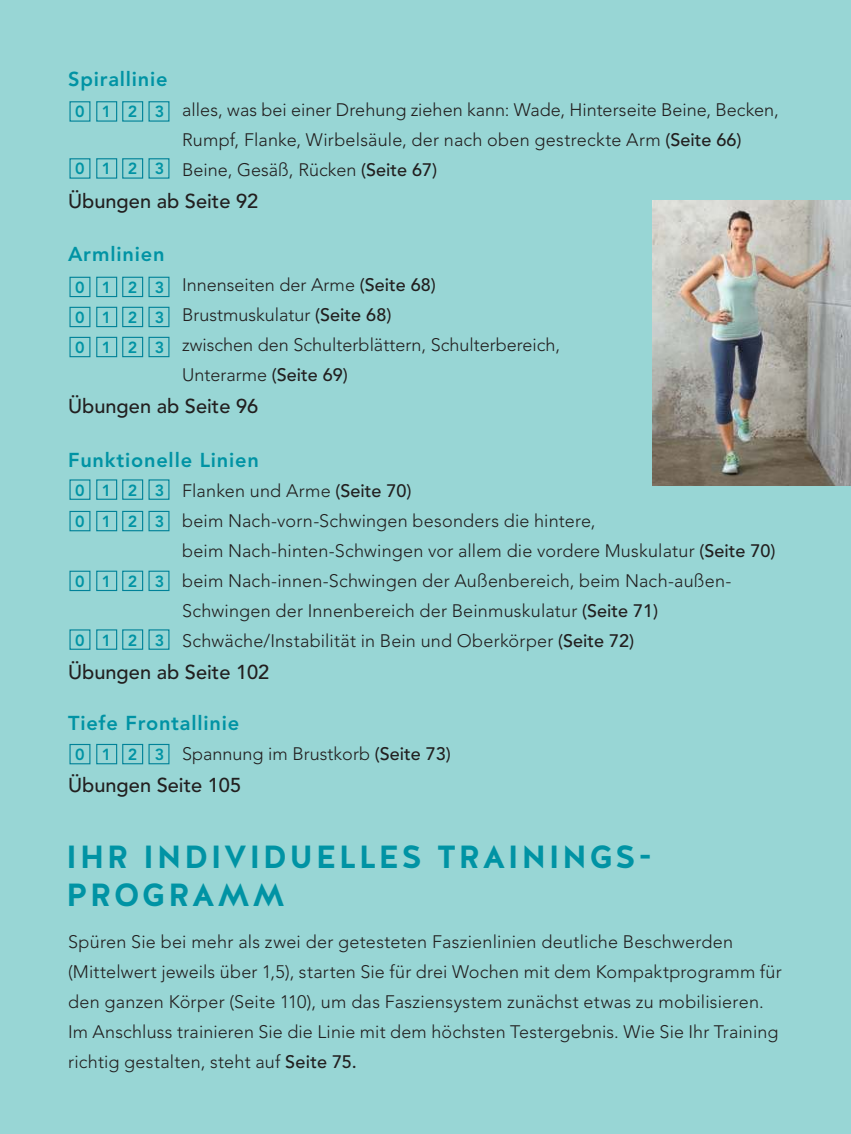
<style>
.page{position:relative;width:851px;height:1134px;background:#fff}
.page>*{position:absolute;margin:0;border:0;box-sizing:border-box;transform-origin:0 0}
.t1{font:700 32px/38px "Halis GR";letter-spacing:.075em;color:#0093a4}
.t2{font:500 20px "Avenir LT Std";color:#221f1f}
.t3{font:800 20px "Avenir LT Std";letter-spacing:.04em;color:#0093a4}
.t4{font:300 18px/30px "Avenir LT Std";letter-spacing:.01em;color:#221f1f}
.t5{font:800 16px "Avenir LT Std";color:#0093a4}
.s1{font-weight:500}
</style>
<div class="page">
<div style="left:0;top:0;width:850px;height:1134px;background:#98d6d5"></div>
<img style="left:652px;top:201px;width:198px;height:285px">
<div style="left:69px;top:277px;width:21px;height:20px;border:1px solid #008298"></div>
<div style="left:69px;top:101px;width:21px;height:21px;border:1px solid #008298"></div>
<div style="left:69px;top:158px;width:21px;height:21px;border:1px solid #008298"></div>
<div style="left:69px;top:307px;width:21px;height:20px;border:1px solid #008298"></div>
<div style="left:69px;top:479px;width:21px;height:21px;border:1px solid #008298"></div>
<div style="left:69px;top:337px;width:21px;height:20px;border:1px solid #008298"></div>
<div style="left:69px;top:511px;width:21px;height:20px;border:1px solid #008298"></div>
<div style="left:69px;top:571px;width:21px;height:20px;border:1px solid #008298"></div>
<div style="left:69px;top:629px;width:21px;height:21px;border:1px solid #008298"></div>
<div style="left:69px;top:744px;width:21px;height:20px;border:1px solid #008298"></div>
<div style="left:96px;top:277px;width:21px;height:20px;border:1px solid #008298"></div>
<div style="left:96px;top:101px;width:21px;height:21px;border:1px solid #008298"></div>
<div style="left:96px;top:158px;width:21px;height:21px;border:1px solid #008298"></div>
<div style="left:96px;top:307px;width:21px;height:20px;border:1px solid #008298"></div>
<div style="left:96px;top:479px;width:21px;height:21px;border:1px solid #008298"></div>
<div style="left:96px;top:337px;width:21px;height:20px;border:1px solid #008298"></div>
<div style="left:96px;top:511px;width:21px;height:20px;border:1px solid #008298"></div>
<div style="left:96px;top:571px;width:21px;height:20px;border:1px solid #008298"></div>
<div style="left:96px;top:629px;width:21px;height:21px;border:1px solid #008298"></div>
<div style="left:96px;top:744px;width:21px;height:20px;border:1px solid #008298"></div>
<div style="left:122px;top:277px;width:21px;height:20px;border:1px solid #008298"></div>
<div style="left:122px;top:101px;width:21px;height:21px;border:1px solid #008298"></div>
<div style="left:122px;top:158px;width:21px;height:21px;border:1px solid #008298"></div>
<div style="left:122px;top:307px;width:21px;height:20px;border:1px solid #008298"></div>
<div style="left:122px;top:479px;width:21px;height:21px;border:1px solid #008298"></div>
<div style="left:122px;top:337px;width:21px;height:20px;border:1px solid #008298"></div>
<div style="left:122px;top:511px;width:21px;height:20px;border:1px solid #008298"></div>
<div style="left:122px;top:571px;width:21px;height:20px;border:1px solid #008298"></div>
<div style="left:122px;top:629px;width:21px;height:21px;border:1px solid #008298"></div>
<div style="left:122px;top:744px;width:21px;height:20px;border:1px solid #008298"></div>
<div style="left:148px;top:277px;width:21px;height:20px;border:1px solid #008298"></div>
<div style="left:148px;top:101px;width:21px;height:21px;border:1px solid #008298"></div>
<div style="left:148px;top:158px;width:21px;height:21px;border:1px solid #008298"></div>
<div style="left:148px;top:307px;width:21px;height:20px;border:1px solid #008298"></div>
<div style="left:148px;top:479px;width:21px;height:21px;border:1px solid #008298"></div>
<div style="left:148px;top:337px;width:21px;height:20px;border:1px solid #008298"></div>
<div style="left:148px;top:511px;width:21px;height:20px;border:1px solid #008298"></div>
<div style="left:148px;top:571px;width:21px;height:20px;border:1px solid #008298"></div>
<div style="left:148px;top:629px;width:21px;height:21px;border:1px solid #008298"></div>
<div style="left:148px;top:744px;width:21px;height:20px;border:1px solid #008298"></div>
<p class="t3" style="left:68px;top:71px;width:101px">Spirallinie</p>
<p class="t4" style="left:182px;top:95px;width:598px">alles, was bei einer Drehung ziehen kann: Wade, Hinterseite Beine, Becken,<br>Rumpf, Flanke, Wirbelsäule, der nach oben gestreckte Arm <span class="s1">(Seite 66)<br></span>Beine, Gesäß, Rücken <span class="s1">(Seite 67)</span></p>
<p class="t2" style="left:68px;top:190px;width:192px">Übungen ab Seite 92</p>
<p class="t3" style="left:68px;top:246px;width:98px">Armlinien</p>
<p class="t4" style="left:182px;top:270px;width:379px">Innenseiten der Arme <span class="s1">(Seite 68)<br></span>Brustmuskulatur <span class="s1">(Seite 68)<br></span>zwischen den Schulterblättern, Schulterbereich, Unterarme <span class="s1">(Seite 69)</span></p>
<p class="t2" style="left:68px;top:395px;width:192px">Übungen ab Seite 96</p>
<p class="t3" style="left:68px;top:451px;width:192px">Funktionelle Linien</p>
<p class="t4" style="left:182px;top:476px;width:594px">Flanken und Arme <span class="s1">(Seite 70)<br></span>beim Nach-vorn-Schwingen besonders die hintere,<br>beim Nach-hinten-Schwingen vor allem die vordere Muskulatur <span class="s1">(Seite 70) </span>beim Nach-innen-Schwingen der Außenbereich, beim Nach-außen-Schwingen der Innenbereich der Beinmuskulatur <span class="s1">(Seite 71)<br></span>Schwäche/Instabilität in Bein und Oberkörper <span class="s1">(Seite 72)</span></p>
<p class="t2" style="left:68px;top:661px;width:203px">Übungen ab Seite 102</p>
<p class="t3" style="left:68px;top:715px;width:173px">Tiefe Frontallinie</p>
<p class="t4" style="left:182px;top:739px;width:270px">Spannung im Brustkorb <span class="s1">(Seite 73)</span></p>
<p class="t2" style="left:68px;top:774px;width:175px">Übungen Seite 105</p>
<p class="t5" style="left:155px;top:105px;width:11px">3</p>
<p class="t5" style="left:128px;top:105px;width:11px">2</p>
<p class="t5" style="left:75px;top:105px;width:11px">0</p>
<p class="t5" style="left:102px;top:105px;width:11px">1</p>
<p class="t5" style="left:155px;top:162px;width:11px">3</p>
<p class="t5" style="left:128px;top:162px;width:11px">2</p>
<p class="t5" style="left:75px;top:162px;width:11px">0</p>
<p class="t5" style="left:102px;top:162px;width:11px">1</p>
<p class="t5" style="left:155px;top:281px;width:11px">3</p>
<p class="t5" style="left:128px;top:281px;width:11px">2</p>
<p class="t5" style="left:75px;top:281px;width:11px">0</p>
<p class="t5" style="left:102px;top:281px;width:11px">1</p>
<p class="t5" style="left:155px;top:311px;width:11px">3</p>
<p class="t5" style="left:128px;top:311px;width:11px">2</p>
<p class="t5" style="left:75px;top:311px;width:11px">0</p>
<p class="t5" style="left:102px;top:311px;width:11px">1</p>
<p class="t5" style="left:155px;top:341px;width:11px">3</p>
<p class="t5" style="left:128px;top:341px;width:11px">2</p>
<p class="t5" style="left:75px;top:341px;width:11px">0</p>
<p class="t5" style="left:102px;top:341px;width:11px">1</p>
<p class="t5" style="left:155px;top:483px;width:11px">3</p>
<p class="t5" style="left:128px;top:483px;width:11px">2</p>
<p class="t5" style="left:75px;top:483px;width:11px">0</p>
<p class="t5" style="left:102px;top:483px;width:11px">1</p>
<p class="t5" style="left:155px;top:515px;width:11px">3</p>
<p class="t5" style="left:128px;top:515px;width:11px">2</p>
<p class="t5" style="left:75px;top:515px;width:11px">0</p>
<p class="t5" style="left:102px;top:515px;width:11px">1</p>
<p class="t5" style="left:155px;top:574px;width:11px">3</p>
<p class="t5" style="left:128px;top:574px;width:11px">2</p>
<p class="t5" style="left:75px;top:575px;width:11px">0</p>
<p class="t5" style="left:102px;top:575px;width:11px">1</p>
<p class="t5" style="left:155px;top:633px;width:11px">3</p>
<p class="t5" style="left:128px;top:633px;width:11px">2</p>
<p class="t5" style="left:75px;top:633px;width:11px">0</p>
<p class="t5" style="left:102px;top:633px;width:11px">1</p>
<p class="t5" style="left:155px;top:748px;width:11px">3</p>
<p class="t5" style="left:128px;top:748px;width:11px">2</p>
<p class="t5" style="left:75px;top:748px;width:11px">0</p>
<p class="t5" style="left:102px;top:748px;width:11px">1</p>
<h1 class="t1" style="left:66px;top:836px;width:587px">IHR INDIVIDUELLES TRAININGS-<br>PROGRAMM</h1>
<p class="t4" style="left:68px;top:927px;width:715px">Spüren Sie bei mehr als zwei der getesteten Faszienlinien deutliche Beschwerden (Mittelwert jeweils über 1,5), starten Sie für drei Wochen mit dem Kompaktprogramm für den ganzen Körper (Seite 110), um das Fasziensystem zunächst etwas zu mobilisieren.<br>Im Anschluss trainieren Sie die Linie mit dem höchsten Testergebnis. Wie Sie Ihr Training richtig gestalten, steht auf <span class="s1">Seite 75.</span></p>
</div>
